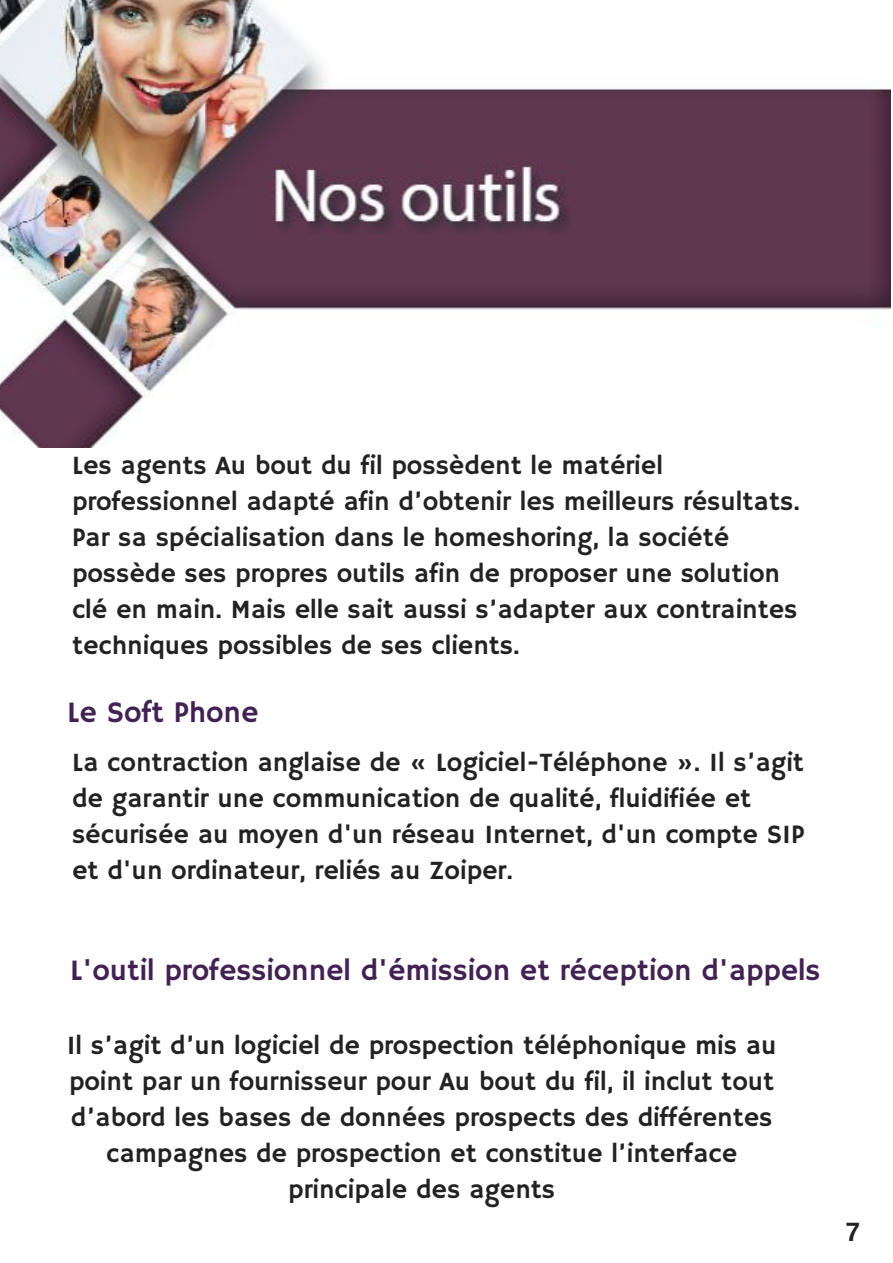
<style>
.page{position:relative;width:893px;height:1263px;background:#fff}
.page>*{position:absolute;margin:0;border:0;box-sizing:border-box;transform-origin:0 0}
.t1{font:29.85px "Hammersmith One";color:#412252}
.t2{font:26.55px/36px "Hammersmith One";color:#222}
.t3{font:700 26.55px "Arimo";color:#222}
</style>
<div class="page">
<img style="left:0;top:0;width:891px;height:447px">
<p class="t2" style="left:72px;top:449px;width:729px">Les agents Au bout du fil possèdent le matériel professionnel adapté afin d’obtenir les meilleurs résultats.<br>Par sa spécialisation dans le homeshoring, la société possède ses propres outils afin de proposer une solution clé en main. Mais elle sait aussi s’adapter aux contraintes techniques possibles de ses clients.</p>
<p class="t1" style="left:67px;top:695px;width:193px">Le Soft Phone</p>
<p class="t2" style="left:72px;top:746px;width:734px">La contraction anglaise de « Logiciel-Téléphone ». Il s’agit de garantir une communication de qualité, fluidifiée et sécurisée au moyen d'un réseau Internet, d'un compte SIP et d'un ordinateur, reliés au Zoiper.</p>
<p class="t1" style="left:70px;top:953px;width:752px">L'outil professionnel d'émission et réception d'appels</p>
<p class="t2" style="left:67px;top:1029px;width:711px;text-align:center">Il s’agit d’un logiciel de prospection téléphonique mis au point par un fournisseur pour Au bout du fil, il inclut tout d’abord les bases de données prospects des différentes campagnes de prospection et constitue l’interface principale des agents</p>
<p class="t3" style="left:846px;top:1217px;width:16px">7</p>
</div>
